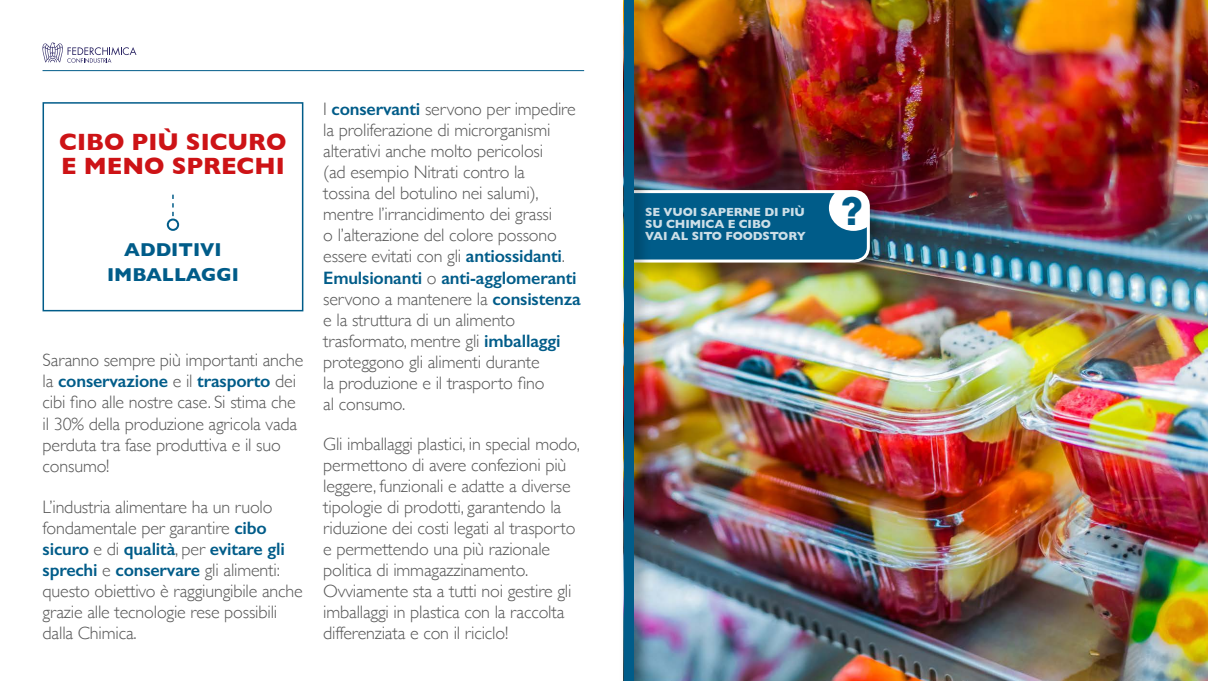
<style>
.page{position:relative;width:1208px;height:681px;background:#fff}
.page>*{position:absolute;margin:0;border:0;box-sizing:border-box;transform-origin:0 0}
.t1{font:800 38.3px "Mont";color:#005c89}
.t2{font:700 24px/24px "Gill Sans";color:#cd1316}
.t3{font:700 19px/25px "Gill Sans";color:#005c89}
.t4{font:300 18px/21px "Gill Sans";letter-spacing:-.01em;color:#565656}
.t5{font:700 12px/12px "Gill Sans";letter-spacing:-.01em;color:#fff}
.s1{font-size:24.7px}
.s2{font-weight:600;color:#005c89}
</style>
<div class="page">
<svg style="left:42px;top:42px;width:94px;height:21px"></svg>
<div style="left:43px;top:102px;width:260px;height:209px;border:2px solid #005c89"></div>
<svg style="left:172px;top:194px;width:2px;height:23px"></svg>
<div style="left:167px;top:218px;width:12px;height:13px;border:2px solid #005c89;border-radius:50%"></div>
<img style="left:652px;top:0;width:556px;height:680px">
<hr style="left:43px;top:70px;width:541px;height:1px;background:#005c89">
<div style="left:623px;top:185px;width:266px;height:97px;background:#000;opacity:.3"></div>
<svg style="left:652px;top:188px;width:219px;height:76px;background:#2f7497"></svg>
<div style="left:618px;top:0;width:34px;height:680px;background:#000;opacity:.3"></div>
<div style="left:624px;top:0;width:9px;height:680px;background:#005c89"></div>
<h2 class="t2" style="left:59px;top:129px;width:229px">CIBO PI<span class="s1">Ù</span> SICURO<br>E MENO SPRECHI</h2>
<p class="t3" style="left:107px;top:236px;width:133px;text-indent:17px">ADDITIVI<br>IMBALLAGGI</p>
<p class="t4" style="left:43px;top:349px;width:262px">Saranno sempre più importanti anche la <span class="s2">conservazione</span> e il <span class="s2">trasporto</span> dei cibi fino alle nostre case. Si stima che il 30% della produzione agricola vada perduta tra fase produttiva e il suo consumo!</p>
<p class="t4" style="left:43px;top:495px;width:262px">L’industria alimentare ha un ruolo fondamentale per garantire <span class="s2">cibo sicuro</span> e di <span class="s2">qualità</span>, per <span class="s2">evitare gli sprechi</span> e <span class="s2">conservare</span> gli alimenti: questo obiettivo è raggiungibile anche grazie alle tecnologie rese possibili dalla Chimica.</p>
<p class="t4" style="left:323px;top:98px;width:259px">I <span class="s2">conservanti</span> servono per impedire la proliferazione di microrganismi alterativi anche molto pericolosi<br>(ad esempio Nitrati contro la<br>tossina del botulino nei salumi), mentre l’irrancidimento dei grassi<br>o l’alterazione del colore possono essere evitati con gli <span class="s2">antiossidanti</span>.<br><span class="s2">Emulsionanti</span> o <span class="s2">anti-agglomeranti </span>servono a mantenere la <span class="s2">consistenza </span>e la struttura di un alimento trasformato, mentre gli <span class="s2">imballaggi </span>proteggono gli alimenti durante<br>la produzione e il trasporto fino<br>al consumo.</p>
<p class="t4" style="left:323px;top:432px;width:258px">Gli imballaggi plastici, in special modo, permettono di avere confezioni più leggere, funzionali e adatte a diverse tipologie di prodotti, garantendo la riduzione dei costi legati al trasporto e permettendo una più razionale politica di immagazzinamento.<br>Ovviamente sta a tutti noi gestire gli imballaggi in plastica con la raccolta differenziata e con il riciclo!</p>
<p class="t5" style="left:645px;top:205px;width:161px">SE VUOI SAPERNE DI PIÙ<br>SU CHIMICA E CIBO</p>
<h1 class="t1" style="left:841px;top:186px;width:23px">?</h1>
<p class="t5" style="left:645px;top:229px;width:162px">VAI AL SITO FOODSTORY</p>
</div>
